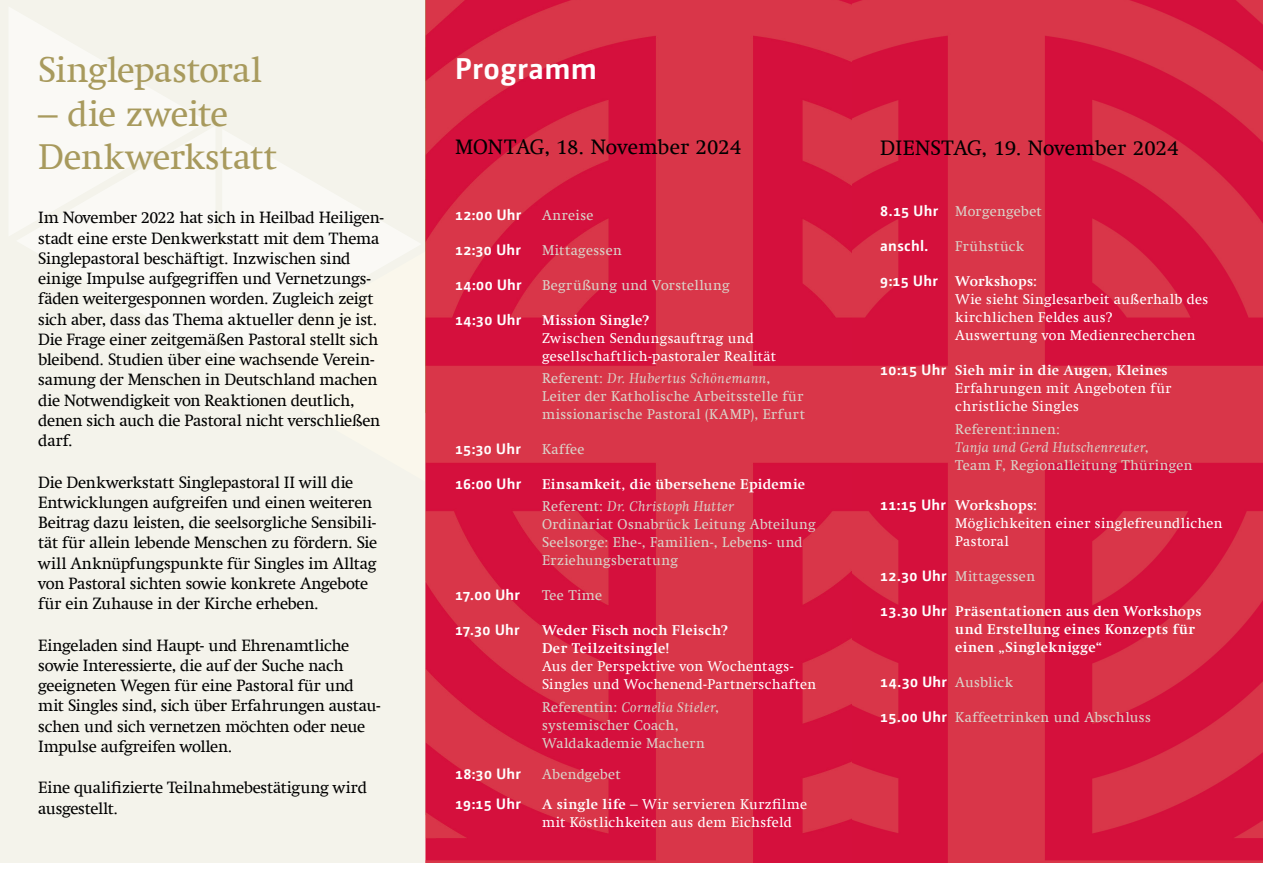
<style>
.page{position:relative;width:1263px;height:893px;background:#fff}
.page>*{position:absolute;margin:0;border:0;box-sizing:border-box;transform-origin:0 0}
.t1{font:36px/43.5px "Swift Com";letter-spacing:-.015em;color:#a89a5d}
.t2{font:700 30px "Camingo Dos Pro";letter-spacing:.02em;color:#fff}
.t3{font:21px "Swift Com";color:#000}
.t4{font:16.5px/20.2px "Swift Com";letter-spacing:-.015em;color:#000}
.t5{font:700 15px "Camingo Dos Pro";letter-spacing:.025em;color:#fff}
.t6{font:14.25px/18px "Swift Com";letter-spacing:.025em;color:#d9d3c9}
.t7{font:14.25px/18px "Swift Com";letter-spacing:.025em;color:#fff}
.t8{font:700 14.25px/18px "Swift Com";letter-spacing:.025em;color:#fff}
.s1{font-style:italic}
.s2{font-weight:400;color:#d9d3c9}
.s3{font-weight:400;font-style:italic;color:#d9d3c9}
.s4{font-weight:700}
.s5{font-family:"Camingo Dos Pro";font-weight:700;font-size:15px;color:#fff}
.s6{font-family:"Camingo Dos Pro";font-weight:700;font-size:15px}
.s7{font-family:"Camingo Dos Pro";font-size:15px}
.s8{font-family:"Swift Com";font-weight:400;font-size:14.25px;color:#d9d3c9}
</style>
<div class="page">
<div style="left:0;top:0;width:1263px;height:863px;background:#f4f3eb"></div>
<img style="left:425px;top:0;width:838px;height:862px">
<svg style="left:434px;top:255px;width:199px;height:231px;background:#d61d41"></svg>
<svg style="left:647px;top:378px;width:200px;height:230px;background:#d82f46"></svg>
<svg style="left:651px;top:501px;width:199px;height:230px;background:#d72744"></svg>
<svg style="left:441px;top:375px;width:200px;height:230px;background:#d72543"></svg>
<h1 class="t1" style="left:38px;top:48px;width:225px">Singlepastoral</h1>
<h1 class="t1" style="left:38px;top:92px;width:240px">– die zweite<br>Denkwerkstatt</h1>
<p class="t4" style="left:38px;top:208px;width:347px">Im November 2022 hat sich in Heilbad Heiligen&shy;stadt eine erste Denkwerkstatt mit dem Thema Singlepastoral beschäftigt. Inzwischen sind einige Impulse aufgegriffen und Vernetzungs&shy;fäden weitergesponnen worden. Zugleich zeigt sich aber, dass das Thema aktueller denn je ist.<br>Die Frage einer zeitgemäßen Pastoral stellt sich bleibend. Studien über eine wachsende Verein&shy;samung der Menschen in Deutschland machen die Notwendigkeit von Reaktionen deutlich, denen sich auch die Pastoral nicht verschließen darf.</p>
<p class="t4" style="left:38px;top:472px;width:340px">Die Denkwerkstatt Singlepastoral II will die Entwicklungen aufgreifen und einen weiteren Beitrag dazu leisten, die seelsorgliche Sensibili&shy;tät für allein lebende Menschen zu fördern. Sie will Anknüpfungspunkte für Singles im Alltag von Pastoral sichten sowie konkrete Angebote für ein Zuhause in der Kirche erheben.</p>
<p class="t4" style="left:38px;top:635px;width:344px">Eingeladen sind Haupt- und Ehrenamtliche sowie Interessierte, die auf der Suche nach geeigneten Wegen für eine Pastoral für und mit Singles sind, sich über Erfahrungen austau&shy;schen und sich vernetzen möchten oder neue Impulse aufgreifen wollen.</p>
<p class="t4" style="left:38px;top:777px;width:330px;line-height:21px">Eine qualifizierte Teilnahmebestätigung wird ausgestellt.</p>
<h2 class="t2" style="left:455px;top:50px;width:143px">Programm</h2>
<p class="t3" style="left:455px;top:135px;width:288px">MONTAG, 18. November 2024</p>
<p class="t5" style="left:455px;top:206px;width:68px">12:00 Uhr</p>
<p class="t6" style="left:542px;top:206px;width:53px">Anreise</p>
<p class="t5" style="left:455px;top:241px;width:67px">12:30 Uhr</p>
<p class="t6" style="left:542px;top:241px;width:81px">Mittagessen</p>
<p class="t5" style="left:455px;top:276px;width:68px">14:00 Uhr</p>
<p class="t6" style="left:542px;top:276px;width:189px">Begrüßung und Vorstellung</p>
<p class="t5" style="left:455px;top:311px;width:68px">14:30 Uhr</p>
<p class="t8" style="left:542px;top:311px;width:109px">Mission Single?</p>
<p class="t7" style="left:542px;top:329px;width:236px">Zwischen Sendungsauftrag und gesellschaftlich-pastoraler Realität</p>
<p class="t6" style="left:542px;top:369px;width:264px">Referent: <span class="s1">Dr. Hubertus Schönemann</span>,<br>Leiter der Katholische Arbeitsstelle für missionarische Pastoral (KAMP), Erfurt</p>
<p class="t5" style="left:455px;top:440px;width:67px">15:30 Uhr</p>
<p class="t6" style="left:542px;top:440px;width:44px">Kaffee</p>
<p class="t5" style="left:455px;top:475px;width:68px">16:00 Uhr</p>
<p class="t8" style="left:542px;top:473px;width:265px;line-height:22.2px">Einsamkeit, die übersehene Epidemie<br><span class="s2">Referent:</span> <span class="s3">Dr. Christoph Hutter</span></p>
<p class="t6" style="left:542px;top:516px;width:275px">Ordinariat Osnabrück Leitung Abteilung<br>Seelsorge: Ehe-, Familien-, Lebens- und<br>Erziehungsberatung</p>
<p class="t5" style="left:455px;top:586px;width:66px">17.00 Uhr</p>
<p class="t6" style="left:542px;top:587px;width:62px">Tee Time</p>
<p class="t5" style="left:455px;top:621px;width:66px">17.30 Uhr</p>
<p class="t8" style="left:542px;top:622px;width:187px">Weder Fisch noch Fleisch?<br>Der Teilzeitsingle!</p>
<p class="t7" style="left:542px;top:658px;width:276px">Aus der Perspektive von Wochentags-<br>Singles und Wochenend-Partnerschaften</p>
<p class="t6" style="left:542px;top:698px;width:178px">Referentin: <span class="s1">Cornelia Stieler</span>, systemischer Coach,<br>Waldakademie Machern</p>
<p class="t5" style="left:455px;top:764px;width:67px">18:30 Uhr</p>
<p class="t6" style="left:542px;top:765px;width:80px">Abendgebet</p>
<p class="t5" style="left:455px;top:795px;width:67px">19:15 Uhr</p>
<p class="t7" style="left:542px;top:795px;width:267px"><span class="s4">A single life</span> – Wir servieren Kurzfilme mit Köstlichkeiten aus dem Eichsfeld</p>
<p class="t3" style="left:880px;top:135px;width:300px">DIENSTAG, 19. November 2024</p>
<p class="t6" style="left:880px;top:202px;width:163px"><span class="s5">8.15 Uhr</span> Morgengebet</p>
<p class="t5" style="left:880px;top:237px;width:50px">anschl.</p>
<p class="t6" style="left:955px;top:237px;width:71px">Frühstück</p>
<p class="t7" style="left:955px;top:272px;width:255px;text-indent:-75px"><span class="s6">9:15 Uhr</span> <span class="s4">Workshops:<br></span>Wie sieht Singlesarbeit außerhalb des kirchlichen Feldes aus?<br>Auswertung von Medienrecherchen</p>
<p class="t7" style="left:955px;top:361px;width:218px;text-indent:-75px"><span class="s6">10:15 Uhr</span> <span class="s4">Sieh mir in die Augen, Kleines<br></span>Erfahrungen mit Angeboten für christliche Singles</p>
<p class="t6" style="left:955px;top:420px;width:239px">Referent:innen:<br><span class="s1">Tanja und Gerd Hutschenreuter</span>,<br>Team F, Regionalleitung Thüringen</p>
<p class="t7" style="left:955px;top:496px;width:269px;text-indent:-75px"><span class="s6">11:15 Uhr</span> <span class="s4">Workshops:<br></span>Möglichkeiten einer singlefreundlichen<br>Pastoral</p>
<p class="t6" style="left:880px;top:567px;width:156px"><span class="s5">12.30 Uhr</span> Mittagessen</p>
<p class="t8" style="left:955px;top:602px;width:248px;text-indent:-75px"><span class="s7">13.30 Uhr</span> Präsentationen aus den Workshops und Erstellung eines Konzepts für einen „Singleknigge“</p>
<p class="t5" style="left:880px;top:672px;width:134px">14.30 Uhr <span class="s8">Ausblick</span></p>
<p class="t6" style="left:880px;top:708px;width:272px"><span class="s5">15.00 Uhr</span> Kaffeetrinken und Abschluss</p>
</div>
